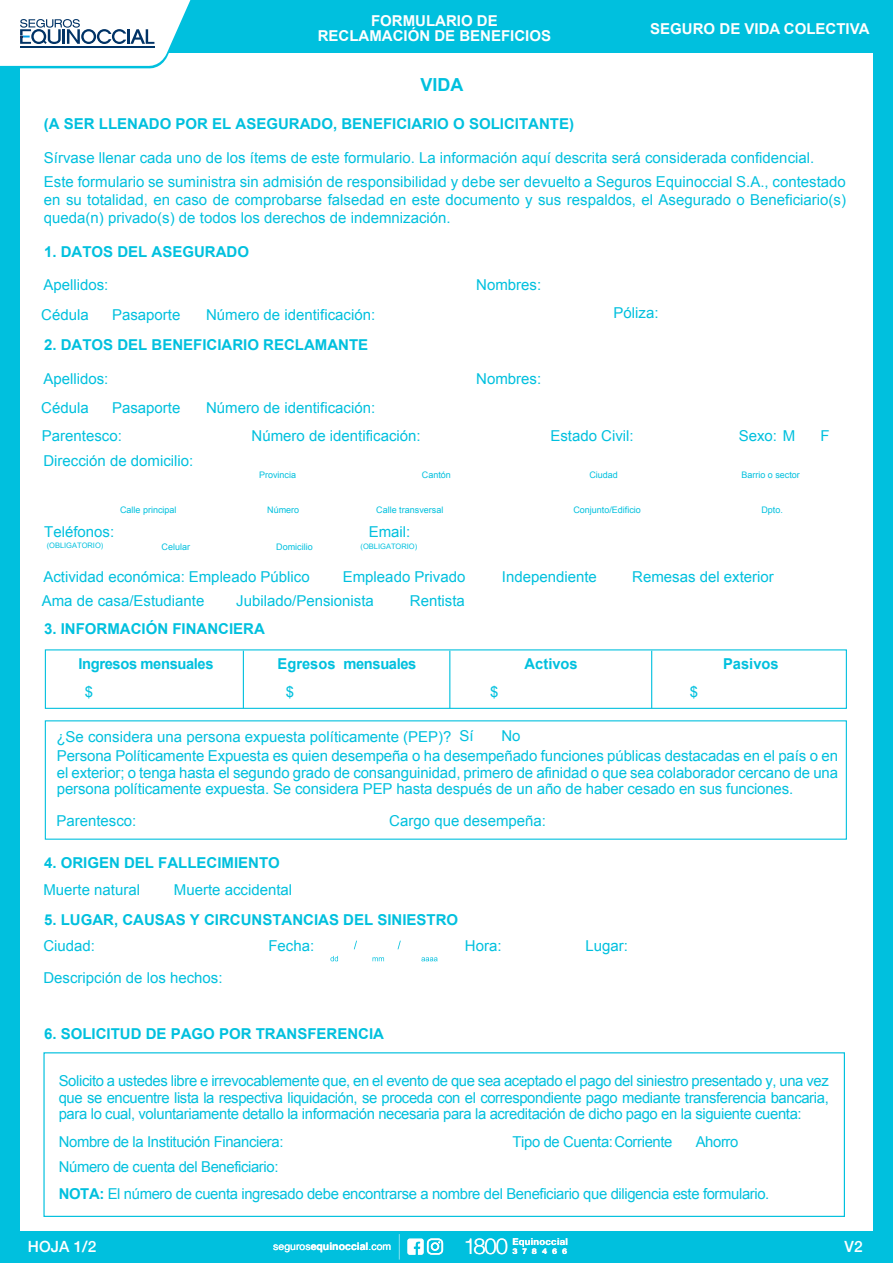
<style>
.page{position:relative;width:893px;height:1263px;background:#fff}
.page>*{position:absolute;margin:0;border:0;box-sizing:border-box;transform-origin:0 0}
.t1{font:300 22.05px "Helvetica Neue LT Std";color:#fff}
.t2{font:700 18px "Arial";color:#00c0de}
.t3{font:500 15.45px "Helvetica Neue";color:#fff}
.t4{font:15px/16.5px "Arial";color:#00c0de}
.t5{font:700 15px "Arial";color:#00c0de}
.t6{font:15px/24.9px "Arial";letter-spacing:-.025em;color:#00c0de}
.t7{font:700 15px/15px "Arial";color:#fff;text-align:center}
.t8{font:700 15px "Arial";letter-spacing:-.025em;color:#00c0de}
.t9{font:10.5px "Helvetica";color:#fff}
.t10{font:700 9.6px "Helvetica Neue LT Std";letter-spacing:.03em;color:#fff}
.t11{font:9px "Arial";color:#00c0de}
.t12{font:800 8.1px "Helvetica Neue LT Std";letter-spacing:.615em;color:#fff}
.t13{font:7.5px "Arial";color:#00c0de}
.s1{font-weight:700}
</style>
<div class="page">
<div style="left:873px;top:0;width:20px;height:1262px;background:#00c0de"></div>
<div style="left:0;top:0;width:20px;height:1262px;background:#00c0de"></div>
<div style="left:0;top:1231px;width:893px;height:32px;background:#00c0de"></div>
<div style="left:0;top:0;width:893px;height:52px;background:#00c0de"></div>
<svg style="left:407px;top:1238px;width:36px;height:17px"></svg>
<svg style="left:399px;top:1234px;width:1px;height:25px"></svg>
<svg style="left:0;top:0;width:199px;height:69px"></svg>
<div style="left:43px;top:1052px;width:802px;height:165px;border:1px solid #00c0de"></div>
<svg style="left:330px;top:956px;width:8px;height:5px"></svg>
<svg style="left:373px;top:957px;width:11px;height:4px"></svg>
<svg style="left:421px;top:957px;width:16px;height:4px"></svg>
<svg style="left:354px;top:941px;width:3px;height:8px"></svg>
<svg style="left:398px;top:941px;width:3px;height:8px"></svg>
<hr style="left:243px;top:651px;width:1px;height:57px;background:#00c0de">
<hr style="left:449px;top:651px;width:1px;height:57px;background:#00c0de">
<hr style="left:651px;top:651px;width:1px;height:57px;background:#00c0de">
<div style="left:45px;top:649px;width:802px;height:60px;border:1px solid #00c0de"></div>
<p class="t7" style="left:318px;top:13px;width:235px">FORMULARIO DE<br>RECLAMACIÓN DE BENEFICIOS</p>
<p class="t2" style="left:421px;top:73px;width:45px">VIDA</p>
<p class="t5" style="left:44px;top:114px;width:532px">(A SER LLENADO POR EL ASEGURADO, BENEFICIARIO O SOLICITANTE)</p>
<p class="t4" style="left:44px;top:146px;width:803px;line-height:24px">Sírvase llenar cada uno de los ítems de este formulario. La información aquí descrita será considerada confidencial.<br>Este formulario se suministra sin admisión de responsibilidad y debe ser devuelto a Seguros Equinoccial S.A., contestado</p>
<p class="t4" style="left:44px;top:191px;width:804px;line-height:18px">en su totalidad, en caso de comprobarse falsedad en este documento y sus respaldos, el Asegurado o Beneficiario(s) queda(n) privado(s) de todos los derechos de indemnización.</p>
<p class="t7" style="left:650px;top:22px;width:221px">SEGURO DE VIDA COLECTIVA</p>
<p class="t5" style="left:44px;top:241px;width:207px">1. DATOS DEL ASEGURADO</p>
<p class="t4" style="left:43px;top:277px;width:67px">Apellidos:</p>
<p class="t4" style="left:41px;top:306px;width:49px">Cédula</p>
<p class="t4" style="left:112px;top:306px;width:70px">Pasaporte</p>
<p class="t4" style="left:206px;top:306px;width:171px">Número de identificación:</p>
<p class="t5" style="left:44px;top:335px;width:326px">2. DATOS DEL BENEFICIARIO RECLAMANTE</p>
<p class="t4" style="left:43px;top:370px;width:67px">Apellidos:</p>
<p class="t4" style="left:41px;top:400px;width:49px">Cédula</p>
<p class="t4" style="left:112px;top:400px;width:70px">Pasaporte</p>
<p class="t4" style="left:206px;top:400px;width:171px">Número de identificación:</p>
<p class="t4" style="left:476px;top:277px;width:67px">Nombres:</p>
<p class="t4" style="left:476px;top:370px;width:67px">Nombres:</p>
<p class="t4" style="left:614px;top:305px;width:47px">Póliza:</p>
<p class="t4" style="left:42px;top:427px;width:82px">Parentesco:</p>
<p class="t4" style="left:252px;top:427px;width:171px">Número de identificación:</p>
<p class="t4" style="left:550px;top:427px;width:85px">Estado Civil:</p>
<p class="t4" style="left:43px;top:453px;width:152px">Dirección de domicilio:</p>
<p class="t4" style="left:739px;top:428px;width:58px">Sexo: M</p>
<p class="t4" style="left:820px;top:428px;width:11px">F</p>
<p class="t11" style="left:259px;top:469px;width:39px">Provincia</p>
<p class="t11" style="left:422px;top:469px;width:31px">Cantón</p>
<p class="t11" style="left:589px;top:469px;width:30px">Ciudad</p>
<p class="t11" style="left:741px;top:469px;width:60px">Barrio o sector</p>
<p class="t11" style="left:120px;top:504px;width:58px">Calle principal</p>
<p class="t11" style="left:267px;top:504px;width:34px">Número</p>
<p class="t11" style="left:376px;top:504px;width:69px">Calle transversal</p>
<p class="t11" style="left:573px;top:504px;width:69px">Conjunto/Edificio</p>
<p class="t11" style="left:761px;top:504px;width:23px">Dpto.</p>
<p class="t4" style="left:44px;top:523px;width:72px">Teléfonos:</p>
<p class="t4" style="left:369px;top:523px;width:43px">Email:</p>
<p class="t11" style="left:162px;top:541px;width:30px">Celular</p>
<p class="t11" style="left:276px;top:541px;width:38px">Domicilio</p>
<p class="t13" style="left:47px;top:540px;width:58px">(OBLIGATORIO)</p>
<p class="t13" style="left:361px;top:541px;width:58px">(OBLIGATORIO)</p>
<p class="t4" style="left:43px;top:568px;width:268px">Actividad económica: Empleado Público</p>
<p class="t4" style="left:343px;top:568px;width:124px">Empleado Privado</p>
<p class="t4" style="left:502px;top:568px;width:97px">Independiente</p>
<p class="t4" style="left:42px;top:592px;width:164px">Ama de casa/Estudiante</p>
<p class="t4" style="left:236px;top:592px;width:139px">Jubilado/Pensionista</p>
<p class="t4" style="left:410px;top:592px;width:57px">Rentista</p>
<p class="t5" style="left:44px;top:619px;width:222px">3. INFORMACIÓN FINANCIERA</p>
<p class="t4" style="left:632px;top:568px;width:143px">Remesas del exterior</p>
<p class="t8" style="left:79px;top:654px;width:137px">Ingresos mensuales</p>
<p class="t8" style="left:278px;top:654px;width:140px">Egresos mensuales</p>
<p class="t5" style="left:525px;top:654px;width:55px">Activos</p>
<p class="t4" style="left:490px;top:684px;width:10px">$</p>
<p class="t4" style="left:85px;top:684px;width:10px">$</p>
<p class="t4" style="left:286px;top:684px;width:10px">$</p>
<p class="t4" style="left:690px;top:684px;width:10px">$</p>
<p class="t4" style="left:56px;top:728px;width:419px">¿Se considera una persona expuesta políticamente (PEP)? Sí</p>
<p class="t4" style="left:501px;top:727px;width:21px">No</p>
<p class="t5" style="left:723px;top:654px;width:57px">Pasivos</p>
<p class="t4" style="left:57px;top:748px;width:783px;text-align:justify">Persona Políticamente Expuesta es quien desempeña o ha desempeñado funciones públicas destacadas en el país o en el exterior; o tenga hasta el segundo grado de consanguinidad, primero de afinidad o que sea colaborador cercano de una persona políticamente expuesta. Se considera PEP hasta después de un año de haber cesado en sus funciones.</p>
<p class="t4" style="left:56px;top:813px;width:82px">Parentesco:</p>
<p class="t4" style="left:389px;top:813px;width:158px">Cargo que desempeña:</p>
<p class="t5" style="left:44px;top:853px;width:237px">4. ORIGEN DEL FALLECIMIENTO</p>
<p class="t4" style="left:43px;top:881px;width:98px">Muerte natural</p>
<p class="t4" style="left:174px;top:881px;width:120px">Muerte accidental</p>
<p class="t5" style="left:44px;top:910px;width:416px">5. LUGAR, CAUSAS Y CIRCUNSTANCIAS DEL SINIESTRO</p>
<p class="t4" style="left:43px;top:938px;width:53px">Ciudad:</p>
<p class="t4" style="left:268px;top:938px;width:47px">Fecha:</p>
<p class="t4" style="left:465px;top:938px;width:38px">Hora:</p>
<p class="t4" style="left:585px;top:938px;width:44px">Lugar:</p>
<p class="t4" style="left:43px;top:969px;width:181px">Descripción de los hechos:</p>
<p class="t5" style="left:44px;top:1023px;width:342px">6. SOLICITUD DE PAGO POR TRANSFERENCIA</p>
<p class="t4" style="left:59px;top:1073px;width:771px;text-align:justify">Solicito a ustedes libre e irrevocablemente que, en el evento de que sea aceptado el pago del siniestro presentado y, una vez que se encuentre lista la respectiva liquidación, se proceda con el correspondiente pago mediante transferencia bancaria, para lo cual, voluntariamente detallo la información necesaria para la acreditación de dicho pago en la siguiente cuenta:</p>
<p class="t6" style="left:59px;top:1130px;width:226px">Nombre de la Institución Financiera:<br>Número de cuenta del Beneficiario:</p>
<p class="t6" style="left:513px;top:1130px;width:161px">Tipo de Cuenta:Corriente</p>
<p class="t4" style="left:696px;top:1134px;width:44px">Ahorro</p>
<p class="t6" style="left:59px;top:1181px;width:712px"><span class="s1">NOTA:</span> El número de cuenta ingresado debe encontrarse a nombre del Beneficiario que diligencia este formulario.</p>
<p class="t9" style="left:273px;top:1238px;width:120px">seguros<span class="s1">equinoccial</span>.com</p>
<h1 class="t1" style="left:464px;top:1233px;width:46px">1800</h1>
<p class="t12" style="left:512px;top:1247px;width:56px">378466</p>
<p class="t10" style="left:512px;top:1236px;width:57px">Equinoccial</p>
<p class="t3" style="left:28px;top:1234px;width:70px">HOJA 1/2</p>
<p class="t3" style="left:845px;top:1234px;width:20px">V2</p>
</div>
